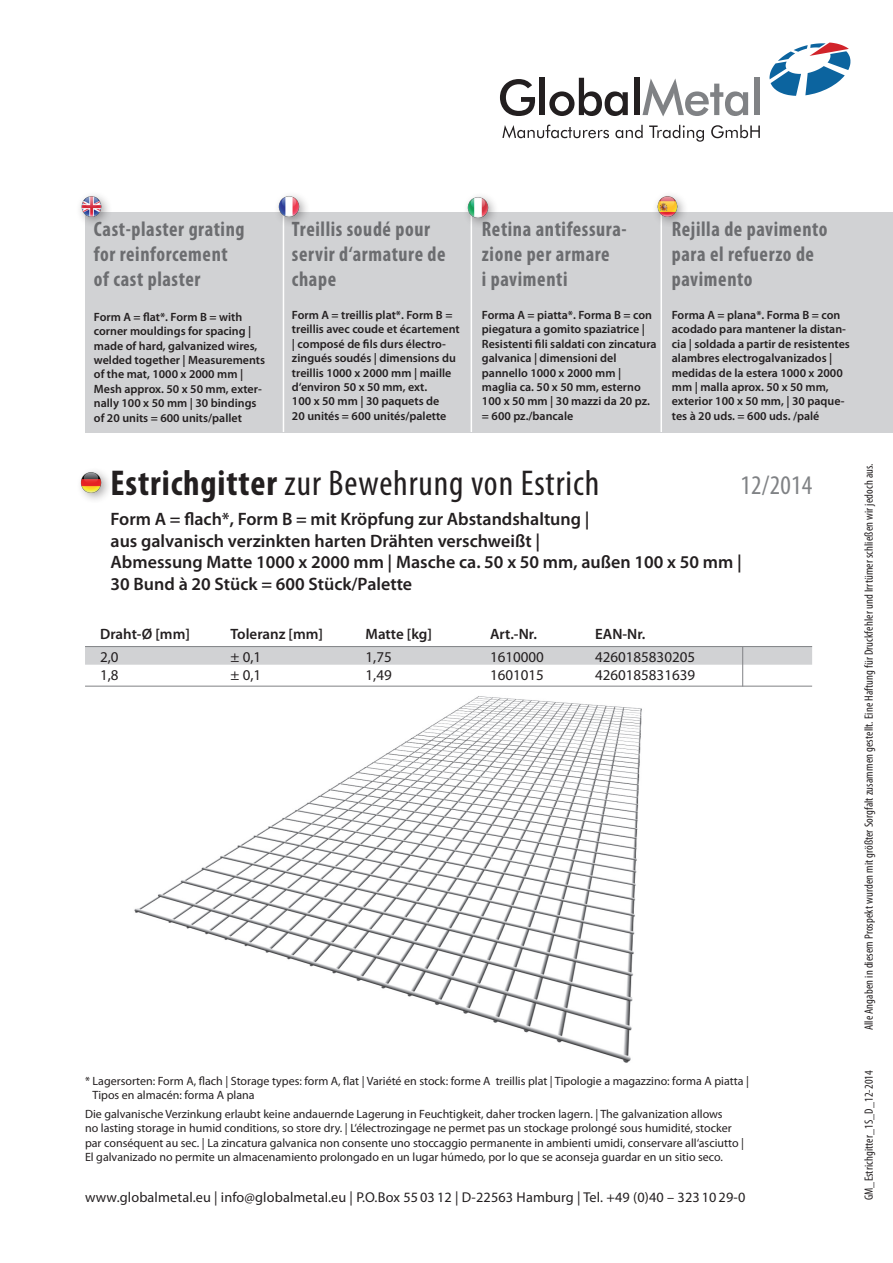
<style>
.page{position:relative;width:893px;height:1263px;background:#fff}
.page>*{position:absolute;margin:0;border:0;box-sizing:border-box;transform-origin:0 0}
.t1{font:condensed 36px "Myriad Pro";letter-spacing:.025em;color:#231f20}
.t2{font:condensed 27px "Myriad Pro";letter-spacing:.01em;color:#808285}
.t3{font:700 condensed 21px/25.2px "Myriad Pro";letter-spacing:.03em;color:#6c6d70;scale:.96 1}
.t4{font:600 18px/21.6px "Myriad Pro";color:#231f20}
.t5{font:15px "Myriad Pro";color:#231f20}
.t6{font:600 15px "Myriad Pro";color:#231f20}
.t7{font:14.25px "Myriad Pro";letter-spacing:.01em;color:#231f20}
.t8{font:600 12px/14.4px "Myriad Pro";color:#231f20}
.t9{font:12px/14.4px "Myriad Pro";color:#231f20}
.t10{font:condensed 12px "Myriad Pro";letter-spacing:.01em;color:#231f20}
.s1{font-weight:700}
</style>
<div class="page">
<img style="left:134px;top:696px;width:508px;height:367px">
<svg style="left:500px;top:79px;width:35px;height:37px"></svg>
<div style="left:540px;top:78px;width:5px;height:37px;background:#231f20"></div>
<svg style="left:549px;top:78px;width:79px;height:38px"></svg>
<div style="left:634px;top:78px;width:5px;height:37px;background:#231f20"></div>
<svg style="left:642px;top:78px;width:106px;height:38px"></svg>
<div style="left:754px;top:78px;width:6px;height:37px;background:#808285"></div>
<svg style="left:502px;top:125px;width:107px;height:13px"></svg>
<svg style="left:615px;top:125px;width:28px;height:13px"></svg>
<svg style="left:649px;top:125px;width:55px;height:17px"></svg>
<svg style="left:711px;top:125px;width:49px;height:13px"></svg>
<svg style="left:769px;top:43px;width:81px;height:53px"></svg>
<div style="left:74px;top:465px;width:38px;height:37px;background:#231f20;opacity:.4"></div>
<img style="left:80px;top:472px;width:26px;height:21px">
<div style="left:85px;top:212px;width:808px;height:220px;background:#d1d2d4"></div>
<div style="left:74px;top:189px;width:38px;height:37px;background:#231f20;opacity:.4"></div>
<img style="left:77px;top:196px;width:29px;height:21px">
<hr style="left:283px;top:212px;width:1px;height:220px;background:#fff">
<hr style="left:471px;top:212px;width:1px;height:220px;background:#fff">
<hr style="left:660px;top:212px;width:2px;height:220px;background:#fff">
<div style="left:461px;top:190px;width:37px;height:37px;background:#231f20;opacity:.4"></div>
<img style="left:464px;top:197px;width:29px;height:21px">
<div style="left:272px;top:189px;width:37px;height:37px;background:#231f20;opacity:.4"></div>
<img style="left:275px;top:196px;width:29px;height:21px">
<div style="left:650px;top:189px;width:38px;height:37px;background:#231f20;opacity:.4"></div>
<img style="left:653px;top:196px;width:29px;height:21px">
<div style="left:85px;top:647px;width:727px;height:18px;background:#d1d2d4"></div>
<hr style="left:742px;top:647px;width:1px;height:39px;background:#808285">
<hr style="left:85px;top:646px;width:727px;height:1px;background:#808285">
<hr style="left:85px;top:686px;width:727px;height:1px;background:#808285">
<h3 class="t3" style="left:94px;top:215px;width:158px">Cast-plaster grating for reinforcement of cast plaster</h3>
<p class="t8" style="left:94px;top:309px;width:173px">Form A = flat*. Form B = with corner mouldings for spacing | made of hard, galvanized wires, welded together | Measurements of the mat, 1000 x 2000 mm |<br>Mesh approx. 50 x 50 mm, exter&shy;nally 100 x 50 mm | 30 bindings of 20 units = 600 units/pallet</p>
<h3 class="t3" style="left:292px;top:215px;width:162px">Treillis soudé pour servir d‘armature de chape</h3>
<p class="t8" style="left:292px;top:307px;width:169px">Form A = treillis plat*. Form B = treillis avec coude et écartement | composé de fils durs électro&shy;zingués soudés | dimensions du treillis 1000 x 2000 mm | maille d‘environ 50 x 50 mm, ext.<br>100 x 50 mm | 30 paquets de<br>20 unités = 600 unités/palette</p>
<h3 class="t3" style="left:482px;top:215px;width:151px">Retina antifessura&shy;zione per armare<br>i pavimenti</h3>
<p class="t8" style="left:482px;top:307px;width:176px">Forma A = piatta*. Forma B = con piegatura a gomito spaziatrice |<br>Resistenti fili saldati con zincatura galvanica | dimensioni del pannello 1000 x 2000 mm | maglia ca. 50 x 50 mm, esterno<br>100 x 50 mm | 30 mazzi da 20 pz. = 600 pz./bancale</p>
<h3 class="t3" style="left:672px;top:215px;width:164px">Rejilla de pavimento para el refuerzo de pavimento</h3>
<p class="t8" style="left:672px;top:307px;width:179px">Forma A = plana*. Forma B = con acodado para mantener la distan&shy;cia | soldada a partir de resistentes alambres electrogalvanizados | medidas de la estera 1000 x 2000 mm | malla aprox. 50 x 50 mm, exterior 100 x 50 mm, | 30 paque&shy;tes à 20 uds. = 600 uds. /palé</p>
<h1 class="t1" style="left:111px;top:461px;width:490px"><span class="s1">Estrichgitter</span> zur Bewehrung von Estrich</h1>
<h3 class="t4" style="left:111px;top:508px;width:633px">Form A = flach*, Form B = mit Kröpfung zur Abstandshaltung |<br>aus galvanisch verzinkten harten Drähten verschweißt |<br>Abmessung Matte 1000 x 2000 mm | Masche ca. 50 x 50 mm, außen 100 x 50 mm | 30 Bund à 20 Stück = 600 Stück/Palette</h3>
<h2 class="t2" style="left:740px;top:469px;width:73px">12/2014</h2>
<p class="t6" style="left:100px;top:625px;width:91px">Draht-Ø [mm]</p>
<p class="t6" style="left:231px;top:625px;width:94px">Toleranz [mm]</p>
<p class="t6" style="left:366px;top:625px;width:68px">Matte [kg]</p>
<p class="t6" style="left:490px;top:625px;width:48px">Art.-Nr.</p>
<p class="t6" style="left:595px;top:625px;width:52px">EAN-Nr.</p>
<p class="t5" style="left:100px;top:647px;width:20px">2,0</p>
<p class="t5" style="left:231px;top:647px;width:32px">± 0,1</p>
<p class="t5" style="left:366px;top:647px;width:28px">1,75</p>
<p class="t5" style="left:490px;top:647px;width:55px">1610000</p>
<p class="t5" style="left:595px;top:647px;width:102px">4260185830205</p>
<p class="t5" style="left:100px;top:665px;width:20px">1,8</p>
<p class="t5" style="left:231px;top:665px;width:32px">± 0,1</p>
<p class="t5" style="left:366px;top:665px;width:28px">1,49</p>
<p class="t5" style="left:490px;top:665px;width:55px">1601015</p>
<p class="t5" style="left:595px;top:665px;width:102px">4260185831639</p>
<p class="t10" style="left:861px;top:1030px;width:569px;rotate:-90deg">Alle Angaben in diesem Prospekt wurden mit größter Sorgfalt zusammen gestellt. Eine Haftung für Druckfehler und Irrtümer schließen wir jedoch aus.</p>
<p class="t9" style="left:93px;top:1073px;width:658px;text-indent:-8px">* Lagersorten: Form A, flach | Storage types: form A, flat | Variété en stock: forme A treillis plat | Tipologie a magazzino: forma A piatta |<br>Tipos en almacén: forma A plana</p>
<p class="t9" style="left:85px;top:1106px;width:660px">Die galvanische Verzinkung erlaubt keine andauernde Lagerung in Feuchtigkeit, daher trocken lagern. | The galvanization allows<br>no lasting storage in humid conditions, so store dry. | L‘électrozingage ne permet pas un stockage prolongé sous humidité, stocker par conséquent au sec. | La zincatura galvanica non consente uno stoccaggio permanente in ambienti umidi, conservare all‘asciutto | El galvanizado no permite un almacenamiento prolongado en un lugar húmedo, por lo que se aconseja guardar en un sitio seco.</p>
<p class="t7" style="left:85px;top:1188px;width:662px">www.globalmetal.eu | info@globalmetal.eu | P.O.Box 55 03 12 | D-22563 Hamburg | Tel. +49 (0)40 – 323 10 29-0</p>
<p class="t10" style="left:861px;top:1200px;width:131px;rotate:-90deg">GM_Estrichgitter_1S_D_12-2014</p>
</div>
